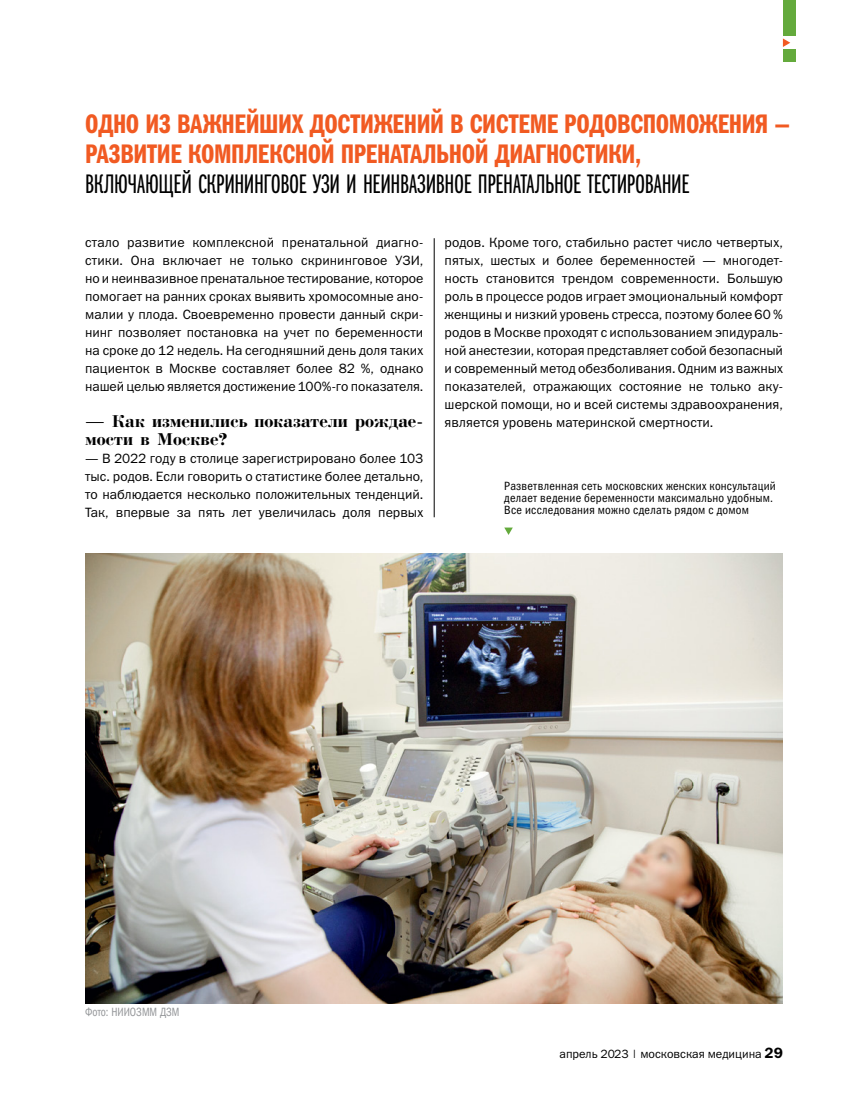
<style>
.page{position:relative;width:851px;height:1106px;background:#fff}
.page>*{position:absolute;margin:0;border:0;box-sizing:border-box;transform-origin:0 0}
.t1{font:27px/30px "Franklin Gothic Demi Cmp ITC";letter-spacing:-.01em;color:#f15a22}
.t2{font:27px "Franklin Gothic Book X Cmp ITC";letter-spacing:-.015em;color:#000}
.t3{font:18px/18px "Bodoni Bold Cyrillic";letter-spacing:.01em;color:#000}
.t4{font:13.5px/18px "Franklin Gothic Book ITC";color:#000;text-align:justify}
.t5{font:12px/12px "Franklin Gothic Book Cond ITC";letter-spacing:.015em;color:#000}
.t6{font:12px "Franklin Gothic Book ITC";color:#000}
.t7{font:12px "Franklin Gothic Book Cond ITC";color:#939598;scale:.9 1}
.s1{font-family:"Franklin Gothic Demi C";font-size:15px}
</style>
<div class="page">
<hr style="left:434px;top:238px;width:1px;height:279px;background:#000">
<img style="left:85px;top:553px;width:697px;height:450px">
<svg style="left:504px;top:527px;width:8px;height:8px"></svg>
<div style="left:782px;top:0;width:13px;height:62px;background:#64aa3c"></div>
<div style="left:782px;top:36px;width:13px;height:13px;background:#fff"></div>
<svg style="left:782px;top:38px;width:8px;height:9px"></svg>
<h1 class="t1" style="left:85px;top:109px;width:706px">ОДНО ИЗ ВАЖНЕЙШИХ ДОСТИЖЕНИЙ В СИСТЕМЕ РОДОВСПОМОЖЕНИЯ —<br>РАЗВИТИЕ КОМПЛЕКСНОЙ ПРЕНАТАЛЬНОЙ ДИАГНОСТИКИ,</h1>
<h1 class="t2" style="left:85px;top:169px;width:605px">ВКЛЮЧАЮЩЕЙ СКРИНИНГОВОЕ УЗИ И НЕИНВАЗИВНОЕ ПРЕНАТАЛЬНОЕ ТЕСТИРОВАНИЕ</h1>
<p class="t4" style="left:85px;top:233px;width:340px">стало развитие комплексной пренатальной диагно&shy;стики. Она включает не только скрининговое УЗИ, но и неинвазивное пренатальное тестирование, которое помогает на ранних сроках выявить хромосомные ано&shy;малии у плода. Своевременно провести данный скри&shy;нинг позволяет постановка на учет по беременности на сроке до 12 недель. На сегодняшний день доля таких пациенток в Москве составляет более 82 %, однако нашей целью является достижение 100%-го показателя.</p>
<h2 class="t3" style="left:85px;top:413px;width:340px">— Как изменились показатели рождае&shy;мости в Москве?</h2>
<p class="t4" style="left:85px;top:449px;width:340px">— В 2022 году в столице зарегистрировано более 103 тыс. родов. Если говорить о статистике более детально, то наблюдается несколько положительных тенденций.<br>Так, впервые за пять лет увеличилась доля первых</p>
<p class="t4" style="left:444px;top:233px;width:340px">родов. Кроме того, стабильно растет число четвертых, пятых, шестых и более беременностей — многодет&shy;ность становится трендом современности. Большую роль в процессе родов играет эмоциональный комфорт женщины и низкий уровень стресса, поэтому более 60 % родов в Москве проходят с использованием эпидураль&shy;ной анестезии, которая представляет собой безопасный и современный метод обезболивания. Одним из важных показателей, отражающих состояние не только аку&shy;шерской помощи, но и всей системы здравоохранения, является уровень материнской смертности.</p>
<p class="t5" style="left:504px;top:480px;width:273px">Разветвленная сеть московских женских консультаций делает ведение беременности максимально удобным.<br>Все исследования можно сделать рядом с домом</p>
<p class="t7" style="left:85px;top:1005px;width:106px">Фото: НИИОЗММ ДЗМ</p>
<p class="t6" style="left:559px;top:1045px;width:225px">апрель 2023 | московская медицина <span class="s1">29</span></p>
</div>
